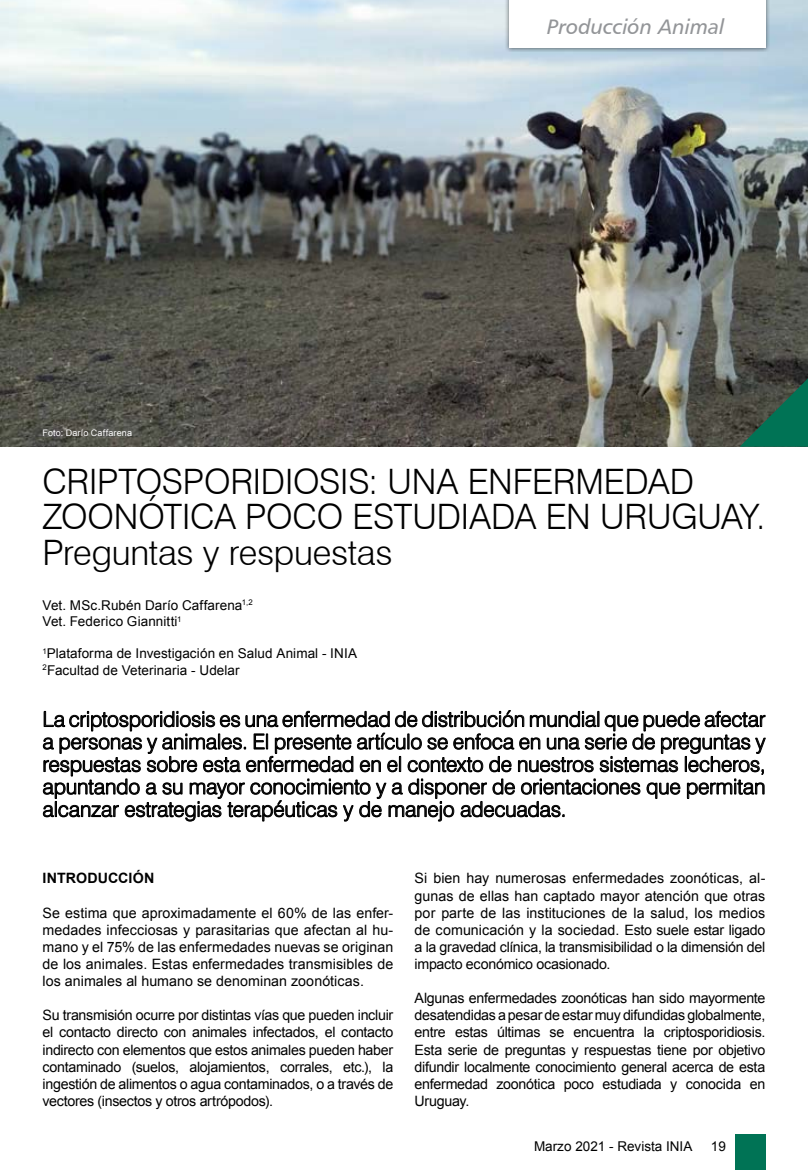
<style>
.page{position:relative;width:808px;height:1170px;background:#fff}
.page>*{position:absolute;margin:0;border:0;box-sizing:border-box;transform-origin:0 0}
.t1{font:300 35.1px/35.1px "Swiss 721 BT";letter-spacing:-.005em;color:#000}
.t2{font:300 21px/22.5px "Swiss 721 BT";letter-spacing:-.005em;color:#000;text-align:justify}
.t3{font:21px "Humanist 777 BT Italic B";color:#939598}
.t4{font:14.25px/17.1px "Arial";letter-spacing:-.02em;color:#000;text-align:justify}
.t5{font:700 14.25px "Arial";color:#000}
.t6{font:13.5px/16.2px "Arial";letter-spacing:.005em;color:#000}
.t7{font:9px "Arial";letter-spacing:.02em;color:#fff}
</style>
<div class="page">
<div style="left:734px;top:1134px;width:31px;height:35px;background:#007355"></div>
<img style="left:0;top:0;width:808px;height:446px">
<svg style="left:740px;top:378px;width:68px;height:68px"></svg>
<div style="left:504px;top:0;width:266px;height:52px;background:#000;opacity:.5"></div>
<div style="left:509px;top:0;width:256px;height:48px;background:#fff"></div>
<svg style="left:42px;top:710px;width:724px;height:111px"></svg>
<h2 class="t3" style="left:547px;top:13px;width:179px">Producción Animal</h2>
<p class="t7" style="left:43px;top:427px;width:91px">Foto: Darío Caffarena</p>
<h1 class="t1" style="left:42px;top:464px;width:724px">Criptosporidiosis: u na enfermedad zoonótica poco estu diada en Uru guay.<br>Preguntas y respuestas</h1>
<p class="t6" style="left:43px;top:597px;width:212px">Vet. MSc.Rubén Darío Caffarena<sup>1,2<br></sup>Vet. Federico Giannitti<sup>1</sup></p>
<p class="t6" style="left:43px;top:645px;width:316px"><sup>1</sup>Plataforma de Investigación en Salud Animal - INIA<br><sup>2</sup>Facultad de Veterinaria - Udelar</p>
<p class="t2" style="left:43px;top:707px;width:724px">La criptosporidiosis es una enfermedad de distribución mundial que puede afectar a personas y animales. El presente artículo se enfoca en una serie de preguntas y respuestas sobre esta enfermedad en el contexto de nuestros sistemas lecheros, apuntando a su mayor conocimiento y a disponer de orientaciones que permitan alcanzar estrategias terapéuticas y de manejo adecuadas.</p>
<p class="t5" style="left:43px;top:868px;width:16px">INTRODU</p>
<p class="t5" style="left:108px;top:868px;width:30px">CCIÓN</p>
<p class="t4" style="left:43px;top:904px;width:352px">Se estima que aproximadamente el 60% de las enfer&shy;medades infecciosas y parasitarias que afectan al hu&shy;mano y el 75% de las enfermedades nuevas se originan de los animales. Estas enfermedades transmisibles de los animales al humano se denominan zoonóticas.</p>
<p class="t4" style="left:43px;top:1006px;width:352px">Su transmisión ocurre por distintas vías que pueden incluir el contacto directo con animales infectados, el contacto indirecto con elementos que estos animales pueden haber contaminado (suelos, alojamientos, corrales, etc.), la ingestión de alimentos o agua contaminados, o a través de vectores (insectos y otros artrópodos).</p>
<p class="t4" style="left:415px;top:870px;width:352px">Si bien hay numerosas enfermedades zoonóticas, al&shy;gunas de ellas han captado mayor atención que otras por parte de las instituciones de la salud, los medios de comunicación y la sociedad. Esto suele estar ligado a la gravedad clínica, la transmisibilidad o la dimensión del impacto económico ocasionado.</p>
<p class="t4" style="left:415px;top:989px;width:352px">Algunas enfermedades zoonóticas han sido mayormente desatendidas a pesar de estar muy difundidas globalmente, entre estas últimas se encuentra la criptosporidiosis.<br>Esta serie de preguntas y respuestas tiene por objetivo difundir localmente conocimiento general acerca de esta enfermedad zoonótica poco estudiada y conocida en Uruguay.</p>
<p class="t6" style="left:534px;top:1138px;width:160px">Marzo 2021 - Revista INIA</p>
<p class="t6" style="left:711px;top:1138px;width:17px">19</p>
</div>
